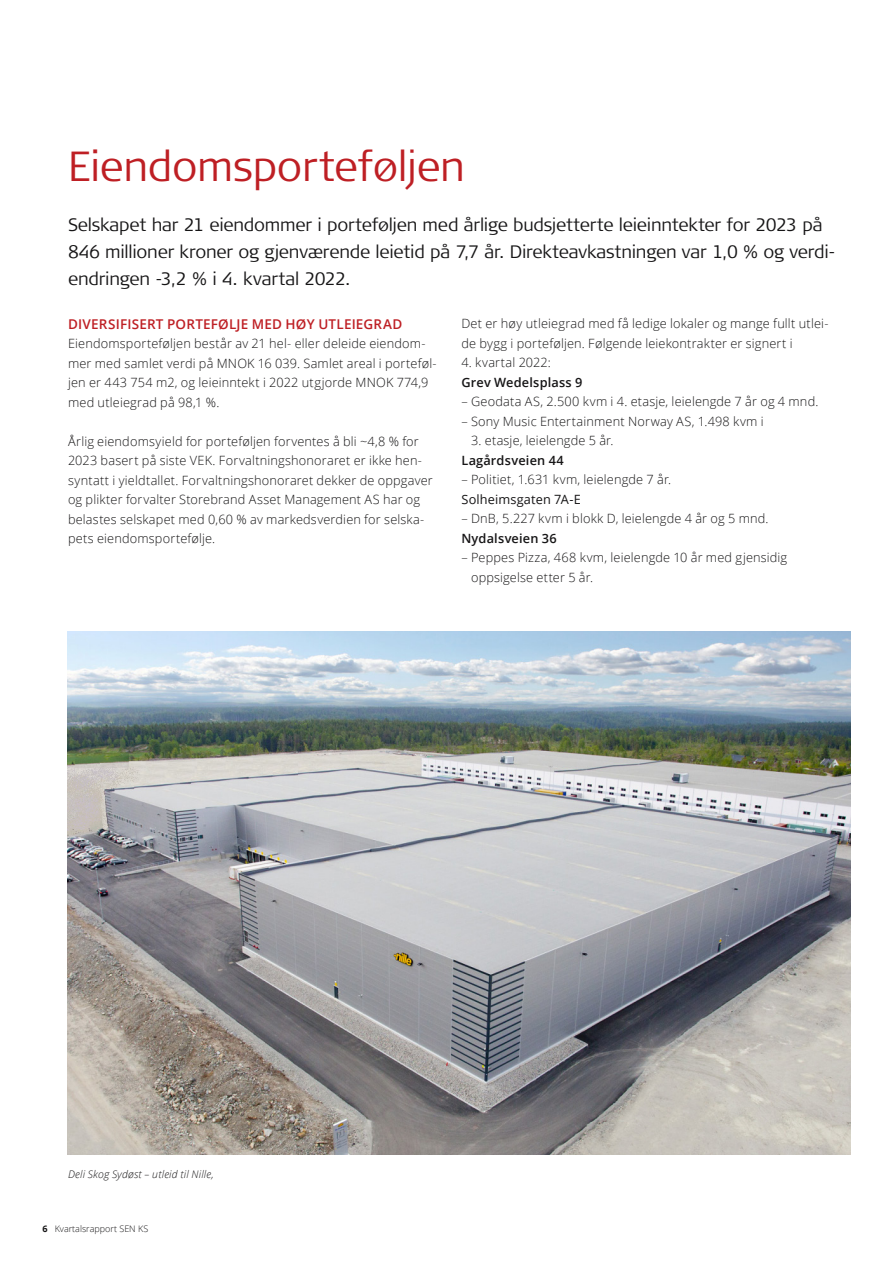
<style>
.page{position:relative;width:893px;height:1263px;background:#fff}
.page>*{position:absolute;margin:0;border:0;box-sizing:border-box;transform-origin:0 0}
.Hovedtittel_mørk_rød{font:300 42px "Signa Column";letter-spacing:-.01em;color:#be1f24}
.Ingress_Sitat_-_12_1{font:300 18px/27px "Signa Column";letter-spacing:-.015em;color:#161516}
.Mellomtittel_1__rød{font:600 13.5px "Open Sans";letter-spacing:.015em;color:#be1f24}
.Brødtekst_8_5_13{font:300 12.75px/19.5px "Open Sans";letter-spacing:.015em;color:#161516}
.Brødtekst_8_5_13-2{font:600 12.75px "Open Sans";letter-spacing:.015em;color:#161516}
.Brødtekst_8_5_13-3{font:12.75px "Open Sans";letter-spacing:.01em;color:#161516}
.Faktatekst_8_12{font:italic 300 10.5px "Open Sans";letter-spacing:.01em;color:#161516}
.t1{font:300 9px "Open Sans";color:#161516}
.s1{font-weight:700}
</style>
<div class="page">
<img style="left:68px;top:631px;width:782px;height:523px">
<p class="Hovedtittel_mørk_rød" style="left:68px;top:143px;width:398px">Eiendomsporteføljen</p>
<p class="Ingress_Sitat_-_12_1" style="left:68px;top:211px;width:766px">Selskapet har 21 eiendommer i porteføljen med årlige budsjetterte leieinntekter for 2023 på<br>846 millioner kroner og gjenværende leietid på 7,7 år. Direkteavkastningen var 1,0 % og verdi&shy;endringen -3,2 % i 4. kvartal 2022.</p>
<p class="Mellomtittel_1__rød" style="left:68px;top:315px;width:336px">DIVERSIFISERT PORTEFØLJE MED HØY UTLEIEGRAD</p>
<p class="Brødtekst_8_5_13" style="left:68px;top:334px;width:370px">Eiendomsporteføljen består av 21 hel- eller deleide eiendom&shy;mer med samlet verdi på MNOK 16 039. Samlet areal i porteføl&shy;jen er 443 754 m2, og leieinntekt i 2022 utgjorde MNOK 774,9 med utleiegrad på 98,1 %.</p>
<p class="Brødtekst_8_5_13" style="left:68px;top:431px;width:366px">Årlig eiendomsyield for porteføljen forventes å bli ~4,8 % for 2023 basert på siste VEK. Forvaltningshonoraret er ikke hen&shy;syntatt i yieldtallet. Forvaltningshonoraret dekker de oppgaver og plikter forvalter Storebrand Asset Management AS har og belastes selskapet med 0,60 % av markedsverdien for selska&shy;pets eiendomsportefølje.</p>
<p class="Brødtekst_8_5_13" style="left:461px;top:314px;width:369px">Det er høy utleiegrad med få ledige lokaler og mange fullt utlei&shy;de bygg i porteføljen. Følgende leiekontrakter er signert i</p>
<p class="Brødtekst_8_5_13" style="left:461px;top:353px;width:91px">4. kvartal 2022:</p>
<p class="Brødtekst_8_5_13-2" style="left:461px;top:373px;width:123px">Grev Wedelsplass 9</p>
<p class="Brødtekst_8_5_13" style="left:461px;top:392px;width:357px">– Geodata AS, 2.500 kvm i 4. etasje, leielengde 7 år og 4 mnd.</p>
<p class="Brødtekst_8_5_13" style="left:461px;top:411px;width:304px">– Sony Music Entertainment Norway AS, 1.498 kvm i</p>
<p class="Brødtekst_8_5_13" style="left:471px;top:431px;width:142px">3. etasje, leielengde 5 år.</p>
<p class="Brødtekst_8_5_13-2" style="left:461px;top:451px;width:104px">Lagårdsveien 44</p>
<p class="Brødtekst_8_5_13" style="left:461px;top:470px;width:209px">– Politiet, 1.631 kvm, leielengde 7 år.</p>
<p class="Brødtekst_8_5_13-3" style="left:461px;top:490px;width:121px">Solheimsgaten 7A-E</p>
<p class="Brødtekst_8_5_13" style="left:461px;top:509px;width:307px">– DnB, 5.227 kvm i blokk D, leielengde 4 år og 5 mnd.</p>
<p class="Brødtekst_8_5_13-2" style="left:461px;top:529px;width:97px">Nydalsveien 36</p>
<p class="Brødtekst_8_5_13" style="left:471px;top:548px;width:318px;text-indent:-10px">– Peppes Pizza, 468 kvm, leielengde 10 år med gjensidig oppsigelse etter 5 år.</p>
<p class="Faktatekst_8_12" style="left:68px;top:1167px;width:147px">Deli Skog Sydøst – utleid til Nille,</p>
<p class="t1" style="left:43px;top:1222px;width:107px"><span class="s1">6</span> Kvartalsrapport SEN KS</p>
</div>
